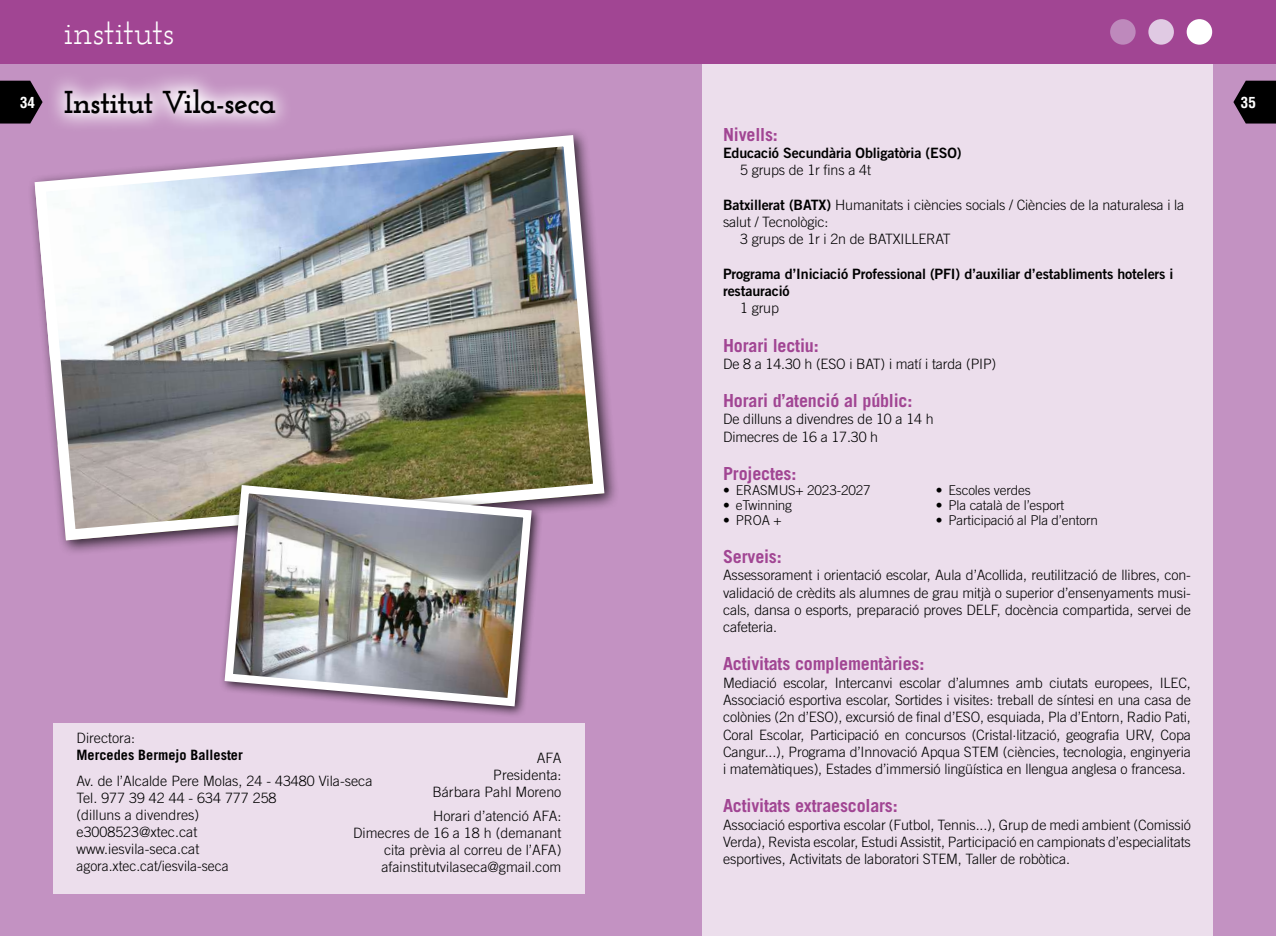
<style>
.page{position:relative;width:1276px;height:936px;background:#fff}
.page>*{position:absolute;margin:0;border:0;box-sizing:border-box;transform-origin:0 0}
.t1{font:36px "Josefin Slab";letter-spacing:-.01em;color:#fff}
.t2{font:700 31.5px "Josefin Slab";letter-spacing:-.025em;color:#000}
.t3{font:700 18px "Trade Gothic LT Std";letter-spacing:-.01em;color:#a14593}
.t4{font:700 condensed 15px "Helvetica";color:#fff}
.t5{font:300 14.25px/17.2px "Trade Gothic LT Std";letter-spacing:-.01em;color:#000;text-align:justify}
.t6{font:14.25px/17.2px "Trade Gothic LT Std Bd 2";letter-spacing:-.01em;color:#000}
.t7{font:700 14.25px "Trade Gothic LT Std";color:#000}
.t8{font:300 13.5px "Trade Gothic LT Std";letter-spacing:-.01em;color:#000}
.s1{font-family:"Trade Gothic LT Std Bd 2";font-weight:400}
</style>
<div class="page">
<div style="left:0;top:64px;width:1276px;height:871px;background:#c392c2"></div>
<div style="left:0;top:0;width:638px;height:64px;background:#a14593"></div>
<div style="left:638px;top:0;width:638px;height:64px;background:#a14593"></div>
<svg style="left:0;top:81px;width:43px;height:42px;background:#1d151d"></svg>
<svg style="left:1233px;top:81px;width:43px;height:42px;background:#1d151d"></svg>
<div style="left:702px;top:64px;width:510px;height:871px;background:#ecdeec"></div>
<div style="left:1186px;top:19px;width:26px;height:26px;background:#fff;border-radius:50%"></div>
<div style="left:1110px;top:19px;width:25px;height:26px;background:#be89bc;border-radius:50%"></div>
<div style="left:1148px;top:19px;width:26px;height:26px;background:#e0cae3;border-radius:50%"></div>
<div style="left:53px;top:723px;width:532px;height:170px;background:#ecdeec"></div>
<svg style="left:53px;top:77px;width:232px;height:49px"></svg>
<div style="left:27px;top:127px;width:592px;height:429px;background:#000;opacity:.75"></div>
<img style="left:29px;top:129px;width:581px;height:417px">
<div style="left:219px;top:479px;width:324px;height:239px;background:#000;opacity:.75"></div>
<img style="left:220px;top:480px;width:316px;height:230px">
<h1 class="t1" style="left:64px;top:10px;width:112px">instituts</h1>
<h2 class="t2" style="left:64px;top:84px;width:214px">Institut Vila-seca</h2>
<p class="t4" style="left:20px;top:93px;width:16px">34</p>
<p class="t4" style="left:1241px;top:93px;width:16px">35</p>
<p class="t5" style="left:77px;top:729px;width:60px">Directora:</p>
<p class="t7" style="left:77px;top:746px;width:168px">Mercedes Bermejo Ballester</p>
<p class="t5" style="left:432px;top:749px;width:131px;text-align:right">AFA<br>Presidenta:<br>Bárbara Pahl Moreno</p>
<p class="t5" style="left:353px;top:807px;width:210px;text-align:right">Horari d’atenció AFA:<br>Dimecres de 16 a 18 h (demanant cita prèvia al correu de l’AFA) afainstitutvilaseca@gmail.com</p>
<p class="t5" style="left:77px;top:771px;width:297px;text-align:left">Av. de l’Alcalde Pere Molas, 24 - 43480 Vila-seca<br>Tel. 977 39 42 44 - 634 777 258<br>(dilluns a divendres)<br>e3008523@xtec.cat<br>www.iesvila-seca.cat<br>agora.xtec.cat/iesvila-seca</p>
<p class="t3" style="left:723px;top:123px;width:56px">Nivells:</p>
<p class="t6" style="left:723px;top:144px;width:240px">Educació Secundària Obligatòria (ESO)</p>
<p class="t5" style="left:740px;top:161px;width:132px">5 grups de 1r fins a 4t</p>
<p class="t5" style="left:723px;top:196px;width:463px"><span class="s1">Batxillerat (BATX)</span> Humanitats i ciències socials / Ciències de la naturalesa i la</p>
<p class="t5" style="left:723px;top:213px;width:107px">salut / Tecnològic:</p>
<p class="t5" style="left:740px;top:230px;width:212px">3 grups de 1r i 2n de BATXILLERAT</p>
<p class="t6" style="left:723px;top:265px;width:452px">Programa d’Iniciació Professional (PFI) d’auxiliar d’establiments hotelers i restauració</p>
<p class="t5" style="left:740px;top:299px;width:40px">1 grup</p>
<p class="t3" style="left:723px;top:334px;width:97px">Horari lectiu:</p>
<p class="t5" style="left:723px;top:355px;width:275px">De 8 a 14.30 h (ESO i BAT) i matí i tarda (PIP)</p>
<p class="t3" style="left:723px;top:389px;width:191px">Horari d’atenció al públic:</p>
<p class="t5" style="left:723px;top:410px;width:212px">De dilluns a divendres de 10 a 14 h<br>Dimecres de 16 a 17.30 h</p>
<p class="t3" style="left:723px;top:462px;width:75px">Projectes:</p>
<p class="t8" style="left:723px;top:482px;width:149px">• ERASMUS+ 2023-2027</p>
<p class="t8" style="left:935px;top:482px;width:96px">• Escoles verdes</p>
<p class="t8" style="left:723px;top:497px;width:70px">• eTwinning</p>
<p class="t8" style="left:935px;top:497px;width:130px">• Pla català de l’esport</p>
<p class="t8" style="left:723px;top:512px;width:60px">• PROA +</p>
<p class="t8" style="left:935px;top:512px;width:164px">• Participació al Pla d’entorn</p>
<p class="t3" style="left:723px;top:545px;width:60px">Serveis:</p>
<p class="t5" style="left:723px;top:566px;width:469px">Assessorament i orientació escolar, Aula d’Acollida, reutilització de llibres, con&shy;validació de crèdits als alumnes de grau mitjà o superior d’ensenyaments musi&shy;cals, dansa o esports, preparació proves DELF, docència compartida, servei de cafeteria.</p>
<p class="t3" style="left:723px;top:653px;width:203px">Activitats complementàries:</p>
<p class="t5" style="left:723px;top:673px;width:469px">Mediació escolar, Intercanvi escolar d’alumnes amb ciutats europees, ILEC, Associació esportiva escolar, Sortides i visites: treball de síntesi en una casa de colònies (2n d’ESO), excursió de final d’ESO, esquiada, Pla d’Entorn, Radio Pati, Coral Escolar, Participació en concursos (Cristal·lització, geografia URV, Copa Cangur...), Programa d’Innovació Apqua STEM (ciències, tecnologia, enginyeria i matemàtiques), Estades d’immersió lingüística en llengua anglesa o francesa.</p>
<p class="t3" style="left:723px;top:794px;width:176px">Activitats extraescolars:</p>
<p class="t5" style="left:723px;top:815px;width:469px">Associació esportiva escolar (Futbol, Tennis...), Grup de medi ambient (Comissió Verda), Revista escolar, Estudi Assistit, Participació en campionats d’especialitats esportives, Activitats de laboratori STEM, Taller de robòtica.</p>
</div>
